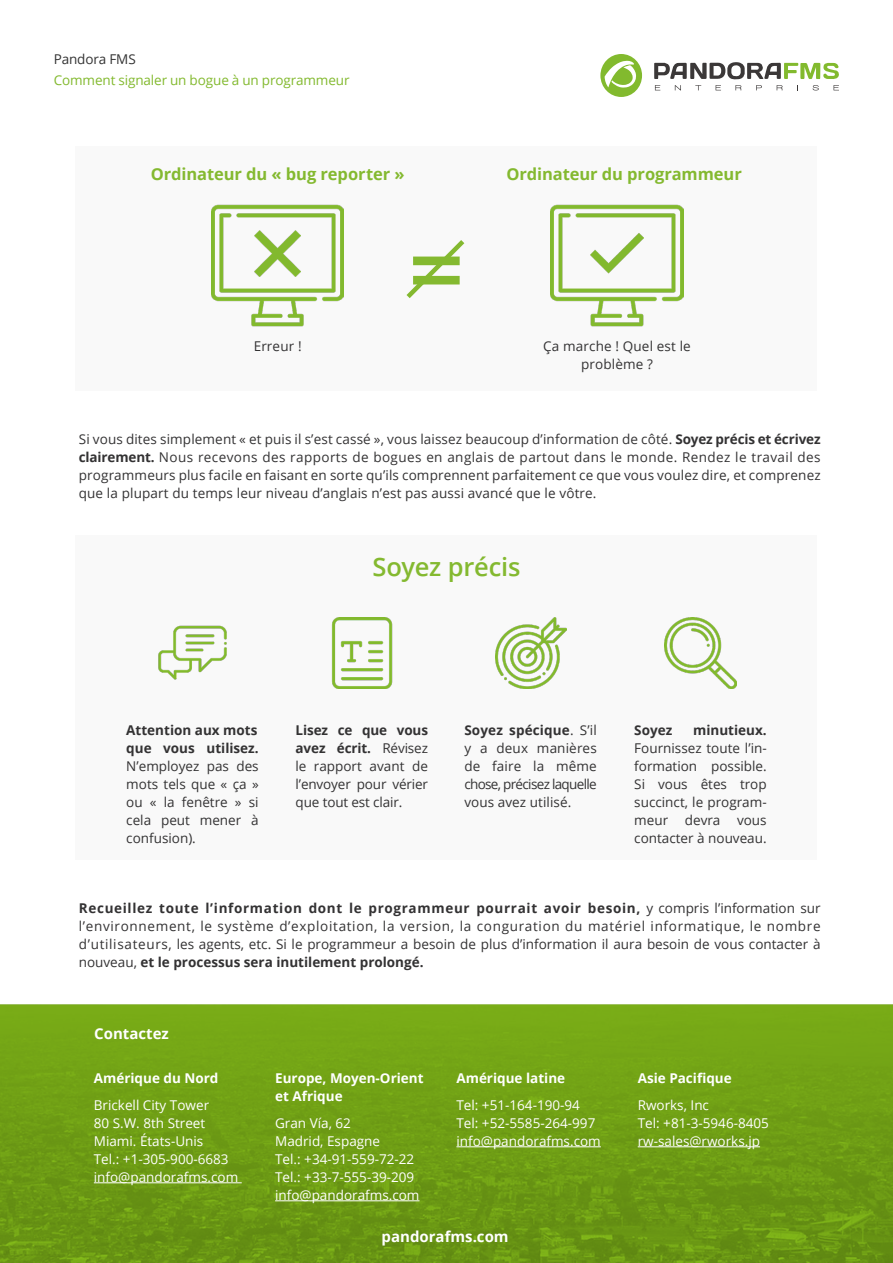
<style>
.page{position:relative;width:893px;height:1263px;background:#fff}
.page>*{position:absolute;margin:0;border:0;box-sizing:border-box;transform-origin:0 0}
.t1{font:600 99px "Open Sans";color:#84b930}
.t2{font:600 25.5px "Open Sans";letter-spacing:-.01em;color:#84b930}
.t3{font:700 16.5px "Open Sans";letter-spacing:-.005em;color:#84b930}
.t4{font:700 15px "Open Sans";color:#fff}
.t5{font:13.5px/18px "Open Sans";color:#333233;text-align:justify}
.t6{font:13.5px/18px "Open Sans";color:#fff}
.t7{font:700 13.5px/18px "Open Sans";color:#fff}
.t8{font:700 13.5px/18px "Open Sans";color:#333233}
.t9{font:13.5px "Open Sans";letter-spacing:-.01em;color:#82b92e}
.t10{font:13.5px "Open Sans";letter-spacing:-.01em;color:#333}
.s1{font-weight:700}
</style>
<div class="page">
<svg style="left:600px;top:54px;width:42px;height:43px"></svg>
<svg style="left:654px;top:62px;width:185px;height:28px"></svg>
<div style="left:76px;top:146px;width:741px;height:244px;background:#f9f9f9"></div>
<div style="left:76px;top:535px;width:741px;height:324px;background:#f9f9f9"></div>
<img style="left:211px;top:204px;width:133px;height:123px">
<img style="left:551px;top:204px;width:132px;height:123px">
<img style="left:254px;top:230px;width:47px;height:47px">
<img style="left:591px;top:227px;width:52px;height:53px">
<svg style="left:406px;top:240px;width:59px;height:58px"></svg>
<img style="left:158px;top:625px;width:69px;height:55px">
<img style="left:331px;top:617px;width:62px;height:72px">
<img style="left:495px;top:617px;width:72px;height:72px">
<img style="left:665px;top:617px;width:71px;height:72px">
<svg style="left:0;top:1005px;width:893px;height:258px;fill:#70a015"></svg>
<hr style="left:94px;top:1182px;width:148px;height:1px;background:#fff">
<hr style="left:275px;top:1200px;width:144px;height:1px;background:#fff">
<hr style="left:456px;top:1146px;width:145px;height:1px;background:#fff">
<hr style="left:638px;top:1146px;width:122px;height:1px;background:#fff">
<p class="t10" style="left:54px;top:50px;width:83px">Pandora FMS</p>
<p class="t9" style="left:54px;top:71px;width:297px">Comment signaler un bogue à un programmeur</p>
<p class="t3" style="left:151px;top:162px;width:255px">Ordinateur du « bug reporter »</p>
<p class="t3" style="left:506px;top:162px;width:237px">Ordinateur du programmeur</p>
<h1 class="t1" style="left:408px;top:201px;width:58px">=</h1>
<p class="t5" style="left:254px;top:337px;width:49px">Erreur !</p>
<p class="t5" style="left:543px;top:337px;width:149px;text-align:center">Ça marche ! Quel est le problème ?</p>
<p class="t5" style="left:79px;top:430px;width:743px">Si vous dites simplement « et puis il s’est cassé », vous laissez beaucoup d’information de côté. <span class="s1">Soyez précis et écrivez clairement.</span> Nous recevons des rapports de bogues en anglais de partout dans le monde. Rendez le travail des programmeurs plus facile en faisant en sorte qu’ils comprennent parfaitement ce que vous voulez dire, et comprenez que la plupart du temps leur niveau d’anglais n’est pas aussi avancé que le vôtre.</p>
<h2 class="t2" style="left:372px;top:549px;width:149px">Soyez précis</h2>
<p class="t8" style="left:126px;top:721px;width:134px">Attention aux mots que vous utilisez.</p>
<p class="t5" style="left:126px;top:757px;width:134px">N’employez pas des mots tels que « ça » ou « la fenêtre » si cela peut mener à confusion).</p>
<p class="t5" style="left:296px;top:721px;width:134px"><span class="s1">Lisez ce que vous avez écrit.</span> Révisez le rapport avant de l’envoyer pour vérier que tout est clair.</p>
<p class="t5" style="left:464px;top:721px;width:134px"><span class="s1">Soyez spécique</span>. S’il y a deux manières de faire la même chose, précisez laquelle vous avez utilisé.</p>
<p class="t8" style="left:634px;top:721px;width:40px">Soyez</p>
<p class="t8" style="left:693px;top:721px;width:75px">minutieux.</p>
<p class="t5" style="left:634px;top:739px;width:134px">Fournissez toute l’in&shy;formation possible.<br>Si vous êtes trop succinct, le program&shy;meur devra vous contacter à nouveau.</p>
<p class="t5" style="left:79px;top:898px;width:743px"><span class="s1">Recueillez toute l’information dont le programmeur pourrait avoir besoin,</span> y compris l’information sur l’environnement, le système d’exploitation, la version, la conguration du matériel informatique, le nombre d’utilisateurs, les agents, etc. Si le programmeur a besoin de plus d’information il aura besoin de vous contacter à nouveau, <span class="s1">et le processus sera inutilement prolongé.</span></p>
<p class="t4" style="left:94px;top:1023px;width:76px">Contactez</p>
<p class="t7" style="left:94px;top:1068px;width:126px">Amérique du Nord</p>
<p class="t6" style="left:94px;top:1095px;width:146px">Brickell City Tower<br>80 S.W. 8th Street<br>Miami. États-Unis<br>Tel.: +1-305-900-6683 info@pandorafms.com</p>
<p class="t7" style="left:275px;top:1068px;width:150px">Europe, Moyen-Orient et Afrique</p>
<p class="t6" style="left:275px;top:1113px;width:146px">Gran Vía, 62<br>Madrid, Espagne<br>Tel.: +34-91-559-72-22<br>Tel.: +33-7-555-39-209 info@pandorafms.com</p>
<p class="t7" style="left:456px;top:1068px;width:110px">Amérique latine</p>
<p class="t6" style="left:456px;top:1095px;width:146px">Tel: +51-164-190-94<br>Tel: +52-5585-264-997 info@pandorafms.com</p>
<p class="t4" style="left:382px;top:1226px;width:129px">pandorafms.com</p>
<p class="t7" style="left:638px;top:1068px;width:96px">Asie Pacifique</p>
<p class="t6" style="left:638px;top:1095px;width:133px">Rworks, Inc<br>Tel: +81-3-5946-8405 rw-sales@rworks.jp</p>
</div>
